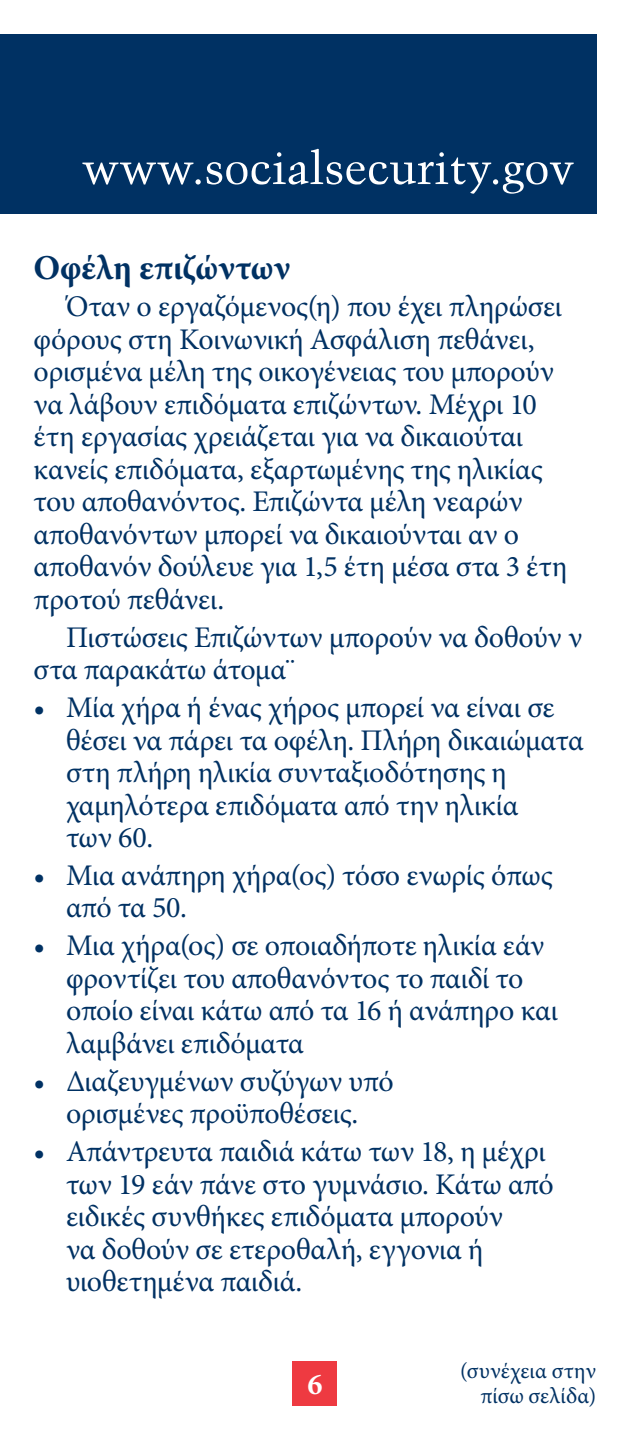
<style>
.page{position:relative;width:630px;height:1440px;background:#fff}
.page>*{position:absolute;margin:0;border:0;box-sizing:border-box;transform-origin:0 0}
.t1{font:700 35px "Minion Pro";letter-spacing:-.005em;color:#003163}
.Paragraph{font:30px/32.5px "Minion Pro";letter-spacing:-.01em;color:#003163}
.t2{font:700 30px "Minion Pro";color:#fff}
.t3{font:22.5px/25px "Minion Pro";letter-spacing:.005em;color:#003163;text-align:right}
</style>
<div class="page">
<div style="left:0;top:34px;width:596px;height:180px;background:#003163"></div>
<svg style="left:82px;top:149px;width:492px;height:45px"></svg>
<div style="left:292px;top:1361px;width:45px;height:45px;background:#ee3a41"></div>
<h2 class="t1" style="left:34px;top:243px;width:258px">Οφέλη επιζώντων</h2>
<p class="Paragraph" style="left:34px;top:291px;width:535px;text-indent:32px">Όταν ο εργαζόµενος(η) που έχει πληρώσει φόρους στη Κοινωνική Ασφάλιση πεθάνει, ορισµένα µέλη της οικογένειας του µπορούν να λάβουν επιδόµατα επιζώντων. Μέχρι 10 έτη εργασίας χρειάζεται για να δικαιούται κανείς επιδόµατα, εξαρτωµένης της ηλικίας του αποθανόντος. Επιζώντα µέλη νεαρών αποθανόντων µπορεί να δικαιούνται αν ο αποθανόν δούλευε για 1,5 έτη µέσα στα 3 έτη προτού πεθάνει.</p>
<p class="Paragraph" style="left:34px;top:621px;width:550px;text-indent:32px">Πιστώσεις Επιζώντων µπορούν να δοθούν ν στα παρακάτω άτοµα¨</p>
<p class="Paragraph" style="left:66px;top:691px;width:519px;text-indent:-32px">• Μία χήρα ή ένας χήρος µπορεί να είναι σε θέσει να πάρει τα οφέλη. Πλήρη δικαιώµατα στη πλήρη ηλικία συνταξιοδότησης η χαµηλότερα επιδόµατα από την ηλικία<br>των 60.</p>
<p class="Paragraph" style="left:66px;top:859px;width:488px;text-indent:-32px">• Μια ανάπηρη χήρα(ος) τόσο ενωρίς όπως από τα 50.</p>
<p class="Paragraph" style="left:66px;top:930px;width:494px;text-indent:-32px">• Μια χήρα(ος) σε οποιαδήποτε ηλικία εάν φροντίζει του αποθανόντος το παιδί το οποίο είναι κάτω από τα 16 ή ανάπηρο και λαµβάνει επιδόµατα</p>
<p class="Paragraph" style="left:34px;top:1065px;width:362px;text-align:center">• Διαζευγµένων συζύγων υπό ορισµένες προϋποθέσεις.</p>
<p class="Paragraph" style="left:66px;top:1135px;width:489px;text-indent:-32px">• Απάντρευτα παιδιά κάτω των 18, η µέχρι των 19 εάν πάνε στο γυµνάσιο. Κάτω από ειδικές συνθήκες επιδόµατα µπορούν<br>να δοθούν σε ετεροθαλή, εγγονια ή υιοθετηµένα παιδιά.</p>
<p class="t2" style="left:307px;top:1363px;width:16px">6</p>
<p class="t3" style="left:460px;top:1358px;width:138px">(συνέχεια στην πίσω σελίδα)</p>
</div>
